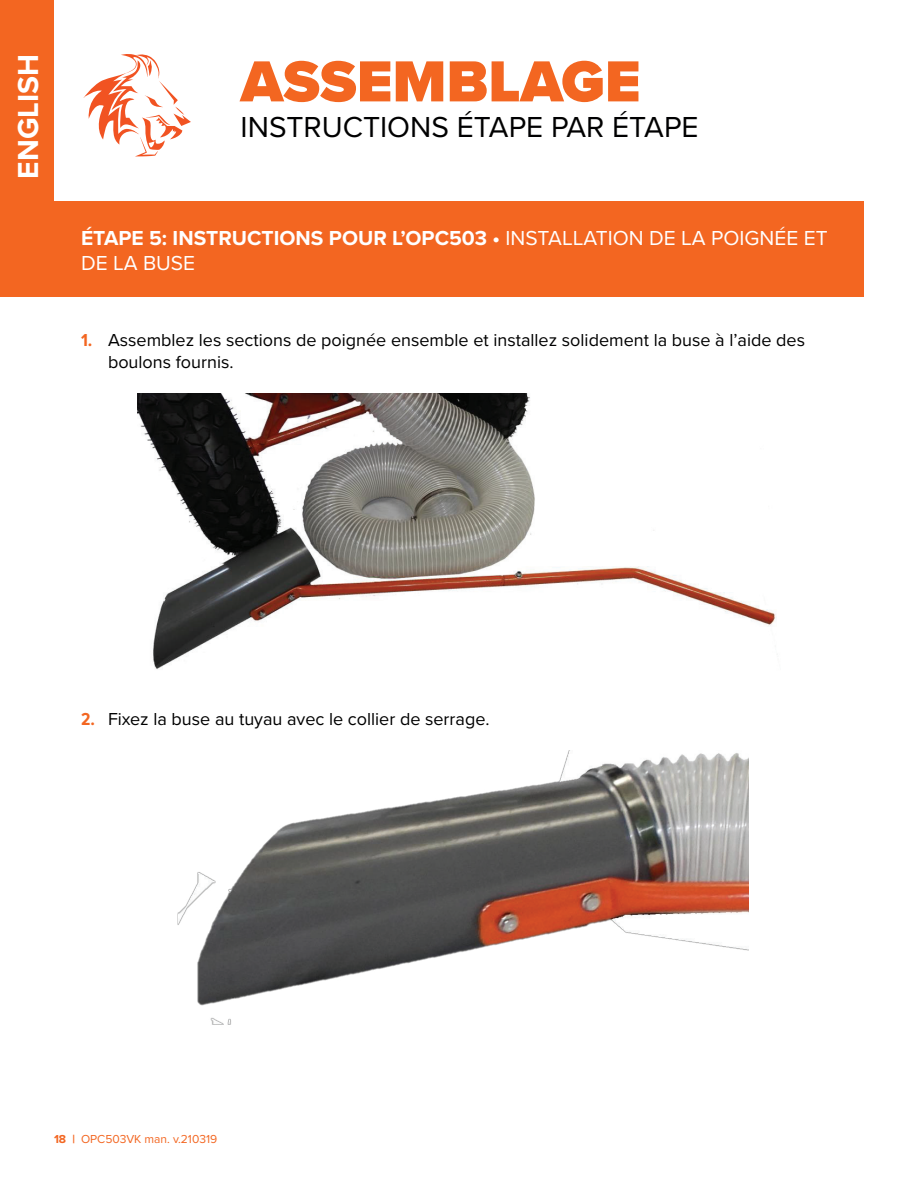
<style>
.page{position:relative;width:918px;height:1188px;background:#fff}
.page>*{position:absolute;margin:0;border:0;box-sizing:border-box;transform-origin:0 0}
.t1{font:900 60px "Proxima Nova";color:#f36621}
.t2{font:30px "Proxima Nova";color:#000001}
.t3{font:700 30px "Proxima Nova";color:#fff}
.t4{font:21px/25.2px "Proxima Nova";color:#fff}
.t5{font:18px/21.6px "Proxima Nova";color:#000001}
.t6{font:12px "Proxima Nova";color:#f36621}
.s1{font-weight:700}
.s2{font-family:"Proxima Nova Cond";font-weight:700;color:#f36621}
</style>
<div class="page">
<div style="left:0;top:0;width:54px;height:233px;background:#f36621"></div>
<svg style="left:84px;top:54px;width:107px;height:102px"></svg>
<img style="left:137px;top:393px;width:640px;height:277px">
<img style="left:177px;top:750px;width:571px;height:275px">
<div style="left:0;top:201px;width:864px;height:96px;background:#f36621"></div>
<h2 class="t3" style="left:6px;top:179px;width:126px;rotate:-90deg">ENGLISH</h2>
<h1 class="t1" style="left:241px;top:37px;width:402px">ASSEMBLAGE</h1>
<h2 class="t2" style="left:241px;top:105px;width:460px">INSTRUCTIONS ÉTAPE PAR ÉTAPE</h2>
<p class="t4" style="left:81px;top:225px;width:748px"><span class="s1">ÉTAPE 5: INSTRUCTIONS POUR L’OPC503 •</span> INSTALLATION DE LA POIGNÉE ET<br>DE LA BUSE</p>
<p class="t5" style="left:108px;top:329px;width:699px;text-indent:-27px"><span class="s2">1.</span> Assemblez les sections de poignée ensemble et installez solidement la buse à l’aide des boulons fournis.</p>
<p class="t5" style="left:81px;top:707px;width:410px"><span class="s2">2.</span> Fixez la buse au tuyau avec le collier de serrage.</p>
<p class="t6" style="left:54px;top:1131px;width:165px"><span class="s1">18 |</span> OPC503VK man. v.210319</p>
</div>
